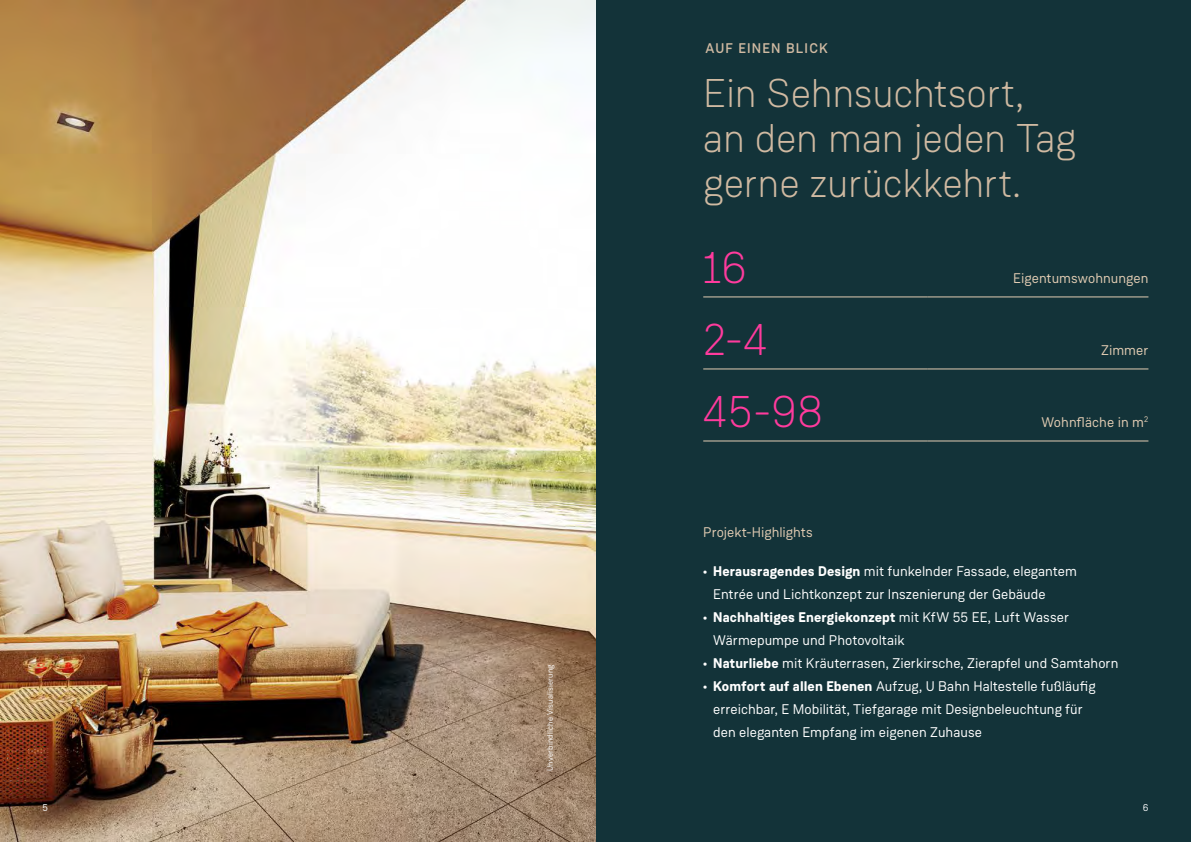
<style>
.page{position:relative;width:1191px;height:842px;background:#fff}
.page>*{position:absolute;margin:0;border:0;box-sizing:border-box;transform-origin:0 0}
.t1{font:300 45px "Weissenhof Grotesk";color:#ff3b9d}
.t2{font:300 40px/45px "Weissenhof Grotesk";letter-spacing:-.005em;color:#d0baa2}
.t3{font:14px/23px "Weissenhof Grotesk";letter-spacing:.005em;color:#fff}
.t4{font:14px "Weissenhof Grotesk";color:#e2ccb3}
.t5{font:500 14px "Weissenhof Grotesk";letter-spacing:.08em;color:#d0baa2}
.t6{font:10px "Weissenhof Grotesk";color:#fff}
.t7{font:8px "Weissenhof Grotesk";letter-spacing:.02em;color:#fff}
.s1{font-weight:700}
</style>
<div class="page">
<div style="left:595px;top:0;width:596px;height:842px;background:#133339"></div>
<img style="left:0;top:0;width:595px;height:842px">
<hr style="left:703px;top:297px;width:224px;height:1px;background:#e2ccb3">
<hr style="left:927px;top:297px;width:221px;height:1px;background:#e2ccb3">
<hr style="left:703px;top:369px;width:224px;height:1px;background:#e2ccb3">
<hr style="left:927px;top:369px;width:221px;height:1px;background:#e2ccb3">
<hr style="left:703px;top:441px;width:224px;height:1px;background:#e2ccb3">
<hr style="left:927px;top:441px;width:221px;height:1px;background:#e2ccb3">
<p class="t5" style="left:705px;top:40px;width:124px">AUF EINEN BLICK</p>
<h2 class="t2" style="left:703px;top:70px;width:374px">Ein Sehnsuchtsort,<br>an den man jeden Tag gerne zurückkehrt.</h2>
<p class="t7" style="left:545px;top:771px;width:108px;rotate:-90deg">Unverbindliche Visualisierung</p>
<h1 class="t1" style="left:703px;top:240px;width:46px">16</h1>
<h1 class="t1" style="left:703px;top:312px;width:66px">2-4</h1>
<h1 class="t1" style="left:703px;top:385px;width:122px">45-98</h1>
<p class="t4" style="left:703px;top:523px;width:111px">Projekt-Highlights</p>
<p class="t4" style="left:1013px;top:269px;width:137px">Eigentumswohnungen</p>
<p class="t4" style="left:1101px;top:341px;width:49px">Zimmer</p>
<p class="t4" style="left:1041px;top:413px;width:108px">Wohnfläche in m<sup>2</sup></p>
<p class="t3" style="left:713px;top:559px;width:365px;text-indent:-10px"><span class="s1">• Herausragendes Design</span> mit funkelnder Fassade, elegantem<br>Entrée und Lichtkonzept zur Inszenierung der Gebäude</p>
<p class="t3" style="left:713px;top:605px;width:357px;text-indent:-10px"><span class="s1">• Nachhaltiges Energiekonzept</span> mit KfW 55 EE, Luft Wasser<br>Wärmepumpe und Photovoltaik</p>
<p class="t3" style="left:703px;top:651px;width:417px"><span class="s1">• Naturliebe</span> mit Kräuterrasen, Zierkirsche, Zierapfel und Samtahorn</p>
<p class="t3" style="left:713px;top:674px;width:384px;text-indent:-10px"><span class="s1">• Komfort auf allen Ebenen</span> Aufzug, U Bahn Haltestelle fußläufig erreichbar, E Mobilität, Tiefgarage mit Designbeleuchtung für den eleganten Empfang im eigenen Zuhause</p>
<p class="t6" style="left:43px;top:801px;width:7px">5</p>
<p class="t6" style="left:1142px;top:801px;width:7px">6</p>
</div>
